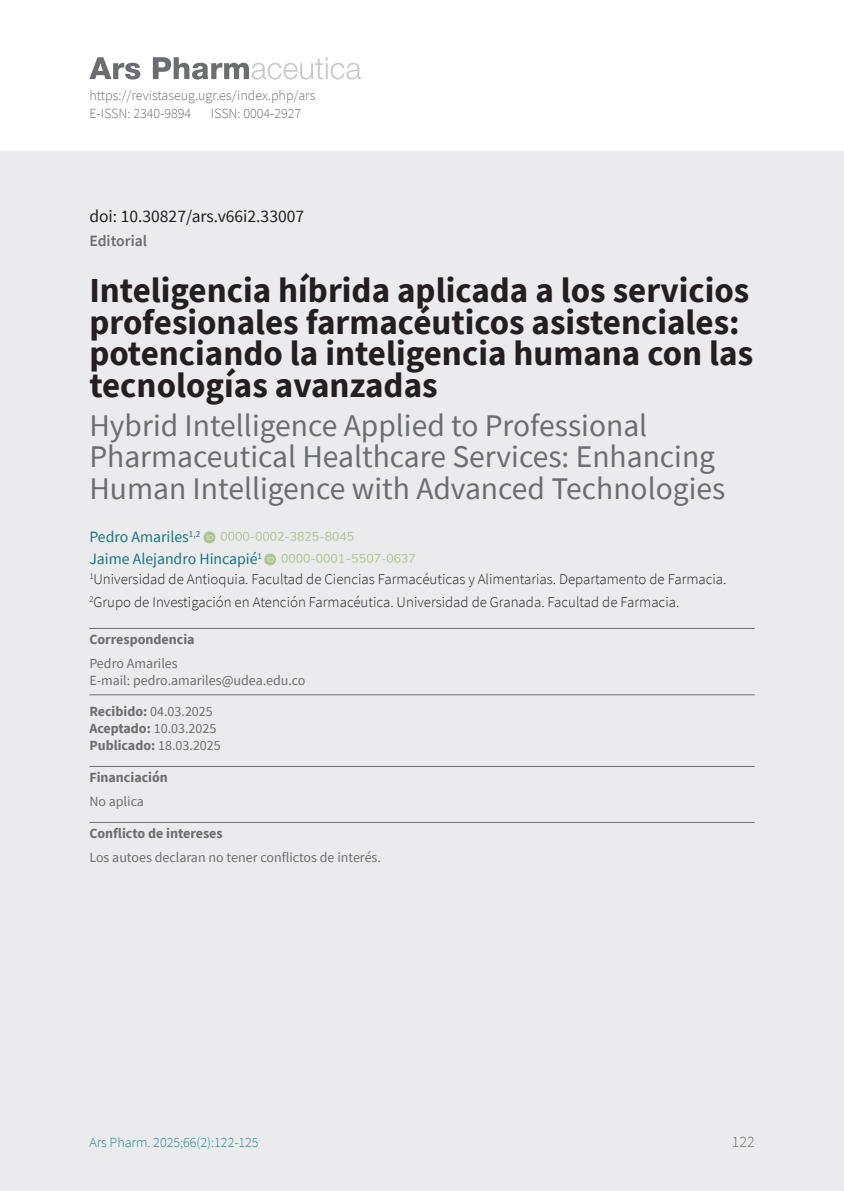
<style>
.page{position:relative;width:844px;height:1191px;background:#fff}
.page>*{position:absolute;margin:0;border:0;box-sizing:border-box;transform-origin:0 0}
.sps_titulo_original{font:700 35px/31.5px "Source Sans Pro";color:#231f20}
.sps_titulo_traduc{font:31.5px/31.5px "Source Sans Pro";color:#6c6d70}
.sps_doi{font:17.5px "Source Sans Pro";color:#231f20}
.sps_autores{font:15.75px "Source Sans Pro";color:#16767f}
.sps_seccion{font:600 15.75px "Source Sans Pro";color:#6c6d70}
.t1{font:300 15.75px "Source Sans Pro";color:#6c6d70}
.sps_afiliaciones{font:300 14.88px "Source Sans Pro";color:#231f20}
.sps_texto_metadatos{font:14px "Source Sans Pro";color:#6c6d70}
.t2{font:300 14px "Source Sans Pro";color:#6c6d70}
.sps_titulo_metadatos{font:700 14px "Source Sans Pro";color:#6c6d70}
.sps_linea_fin_metadatos{font:14px "Source Sans Pro";color:#6c6d70}
.t3{font:300 14px "Source Sans Pro";color:#1c8993}
.sps_texto_metadatos-2{font:700 14px "Source Sans Pro";color:#6c6d70}
.s1{color:#adc38c}
.s2{font-weight:700}
.s3{font-weight:400}
</style>
<div class="page">
<div style="left:0;top:151px;width:843px;height:1040px;background:#ebebed"></div>
<svg style="left:89px;top:57px;width:272px;height:23px"></svg>
<hr style="left:89px;top:628px;width:665px;height:1px;background:#6c6d70">
<hr style="left:89px;top:694px;width:665px;height:1px;background:#6c6d70">
<hr style="left:89px;top:766px;width:665px;height:1px;background:#6c6d70">
<hr style="left:89px;top:822px;width:665px;height:1px;background:#6c6d70">
<p class="t2" style="left:89px;top:86px;width:227px">https://revistaseug.ugr.es/index.php/ars</p>
<p class="t2" style="left:89px;top:105px;width:103px">E-ISSN: 2340-9894</p>
<p class="t2" style="left:211px;top:105px;width:92px">ISSN: 0004-2927</p>
<p class="sps_doi" style="left:89px;top:205px;width:216px">doi: 10.30827/ars.v66i2.33007</p>
<p class="sps_seccion" style="left:89px;top:230px;width:59px">Editorial</p>
<p class="sps_titulo_original" style="left:89px;top:274px;width:665px">Inteligencia híbrida aplicada a los servicios profesionales farmacéuticos asistenciales: potenciando la inteligencia humana con las tecnologías avanzadas</p>
<p class="sps_titulo_traduc" style="left:89px;top:409px;width:637px">Hybrid Intelligence Applied to Professional<br>Pharmaceutical Healthcare Services: Enhancing<br>Human Intelligence with Advanced Technologies</p>
<p class="sps_autores" style="left:89px;top:527px;width:128px">Pedro Amariles<sup>1,2</sup> <span class="s1">□</span></p>
<p class="sps_autores" style="left:89px;top:548px;width:188px">Jaime Alejandro Hincapié<sup>1</sup> <span class="s1">□</span></p>
<p class="sps_afiliaciones" style="left:89px;top:570px;width:638px"><sup>1</sup>Universidad de Antioquia. Facultad de Ciencias Farmacéuticas y Alimentarias. Departamento de Farmacia.</p>
<p class="sps_afiliaciones" style="left:89px;top:593px;width:591px"><sup>2</sup>Grupo de Investigación en Atención Farmacéutica. Universidad de Granada. Facultad de Farmacia.</p>
<p class="sps_titulo_metadatos" style="left:89px;top:629px;width:107px">Correspondencia</p>
<p class="sps_texto_metadatos" style="left:89px;top:654px;width:90px">Pedro Amariles</p>
<p class="sps_linea_fin_metadatos" style="left:89px;top:671px;width:217px">E-mail: pedro.amariles@udea.edu.co</p>
<p class="sps_texto_metadatos" style="left:89px;top:703px;width:125px"><span class="s2">Recibido:</span> 04.03.2025</p>
<p class="sps_texto_metadatos" style="left:89px;top:719px;width:128px"><span class="s2">Aceptado:</span> 10.03.2025</p>
<p class="sps_texto_metadatos-2" style="left:89px;top:736px;width:133px">Publicado: <span class="s3">18.03.2025</span></p>
<p class="sps_titulo_metadatos" style="left:89px;top:767px;width:80px">Financiación</p>
<p class="sps_texto_metadatos" style="left:89px;top:792px;width:56px">No aplica</p>
<p class="sps_titulo_metadatos" style="left:89px;top:823px;width:135px">Conflicto de intereses</p>
<p class="sps_texto_metadatos" style="left:89px;top:848px;width:293px">Los autoes declaran no tener conflictos de interés.</p>
<p class="t3" style="left:89px;top:1133px;width:171px">Ars Pharm. 2025;66(2):122-125</p>
<p class="t1" style="left:731px;top:1132px;width:24px">122</p>
</div>
